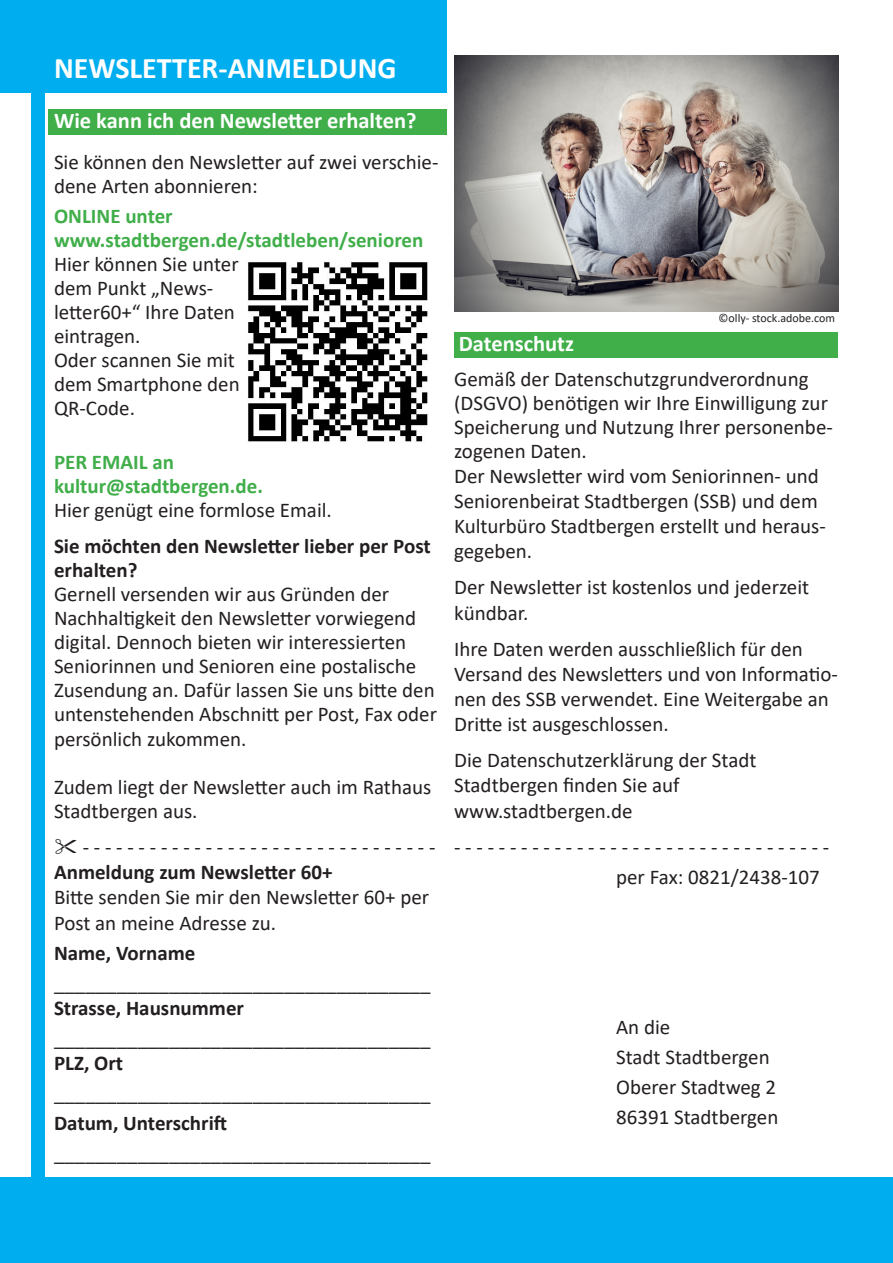
<style>
.page{position:relative;width:893px;height:1263px;background:#fff}
.page>*{position:absolute;margin:0;border:0;box-sizing:border-box;transform-origin:0 0}
.t1{font:700 30px "Calibri";color:#fff}
.t2{font:700 22.5px "Calibri";color:#fff}
.t3{font:21px/24px "Calibri";color:#231f20}
.t4{font:700 21px/24px "Calibri";color:#231f20}
.t5{font:700 21px/24px "Calibri";color:#40ae49}
.t6{font:12px "Calibri";color:#231f20}
</style>
<div class="page">
<div style="left:0;top:0;width:446px;height:92px;background:#00aeef"></div>
<div style="left:31px;top:74px;width:13px;height:1189px;background:#00aeef"></div>
<div style="left:0;top:1178px;width:893px;height:85px;background:#00aeef"></div>
<div style="left:48px;top:109px;width:399px;height:26px;background:#40ae49"></div>
<div style="left:454px;top:332px;width:383px;height:25px;background:#40ae49"></div>
<img style="left:248px;top:262px;width:180px;height:180px">
<img style="left:454px;top:55px;width:385px;height:257px">
<h1 class="t1" style="left:54px;top:46px;width:344px">NEWSLETTER-ANMELDUNG</h1>
<p class="t2" style="left:54px;top:104px;width:364px">Wie kann ich den Newsletter erhalten?</p>
<p class="t3" style="left:54px;top:150px;width:386px">Sie können den Newsletter auf zwei verschie&shy;dene Arten abonnieren:</p>
<p class="t5" style="left:54px;top:204px;width:371px">ONLINE unter www.stadtbergen.de/stadtleben/senioren</p>
<p class="t3" style="left:54px;top:252px;width:187px">Hier können Sie unter dem Punkt „News&shy;letter60+“ Ihre Daten eintragen.<br>Oder scannen Sie mit dem Smartphone den<br>QR-Code.</p>
<p class="t5" style="left:54px;top:450px;width:210px">PER EMAIL an kultur@stadtbergen.de.</p>
<p class="t3" style="left:54px;top:498px;width:279px">Hier genügt eine formlose Email.</p>
<p class="t4" style="left:54px;top:534px;width:378px">Sie möchten den Newsletter lieber per Post erhalten?</p>
<p class="t3" style="left:54px;top:582px;width:385px">Gernell versenden wir aus Gründen der Nachhaltigkeit den Newsletter vorwiegend digital. Dennoch bieten wir interessierten Seniorinnen und Senioren eine postalische Zusendung an. Dafür lassen Sie uns bitte den untenstehenden Abschnitt per Post, Fax oder persönlich zukommen.</p>
<p class="t3" style="left:54px;top:774px;width:379px">Zudem liegt der Newsletter auch im Rathaus<br>Stadtbergen aus.</p>
<p class="t3" style="left:83px;top:834px;width:354px">- - - - - - - - - - - - - - - - - - - - - - - - - - - - - - - -</p>
<p class="t4" style="left:54px;top:860px;width:280px">Anmeldung zum Newsletter 60+</p>
<p class="t3" style="left:54px;top:884px;width:377px;line-height:25.2px">Bitte senden Sie mir den Newsletter 60+ per<br>Post an meine Adresse zu.</p>
<p class="t4" style="left:54px;top:940px;width:143px">Name, Vorname</p>
<p class="t3" style="left:54px;top:970px;width:378px">____________________________________</p>
<p class="t4" style="left:54px;top:995px;width:192px">Strasse, Hausnummer</p>
<p class="t3" style="left:54px;top:1025px;width:378px">____________________________________</p>
<p class="t4" style="left:54px;top:1051px;width:71px">PLZ, Ort</p>
<p class="t3" style="left:54px;top:1080px;width:378px">____________________________________</p>
<p class="t4" style="left:54px;top:1111px;width:175px">Datum, Unterschrift</p>
<p class="t3" style="left:54px;top:1140px;width:378px">____________________________________</p>
<p class="t6" style="left:719px;top:309px;width:118px">©olly- stock.adobe.com</p>
<p class="t2" style="left:459px;top:328px;width:117px">Datenschutz</p>
<p class="t3" style="left:454px;top:366px;width:380px;line-height:24.8px">Gemäß der Datenschutzgrundverordnung (DSGVO) benötigen wir Ihre Einwilligung zur Speicherung und Nutzung Ihrer personenbe&shy;zogenen Daten.<br>Der Newsletter wird vom Seniorinnen- und Seniorenbeirat Stadtbergen (SSB) und dem Kulturbüro Stadtbergen erstellt und heraus&shy;gegeben.</p>
<p class="t3" style="left:454px;top:574px;width:357px;line-height:25.2px">Der Newsletter ist kostenlos und jederzeit kündbar.</p>
<p class="t3" style="left:454px;top:635px;width:385px;line-height:25.2px">Ihre Daten werden ausschließlich für den Versand des Newsletters und von Informatio&shy;nen des SSB verwendet. Eine Weitergabe an Dritte ist ausgeschlossen.</p>
<p class="t3" style="left:454px;top:747px;width:304px;line-height:25.2px">Die Datenschutzerklärung der Stadt<br>Stadtbergen finden Sie auf www.stadtbergen.de</p>
<p class="t3" style="left:616px;top:831px;width:215px;line-height:30px;text-indent:-162px">- - - - - - - - - - - - - - - - - - - - - - - - - - - - - - - - - - per Fax: 0821/2438-107</p>
<p class="t3" style="left:616px;top:1011px;width:164px;line-height:30px">An die<br>Stadt Stadtbergen<br>Oberer Stadtweg 2<br>86391 Stadtbergen</p>
</div>
